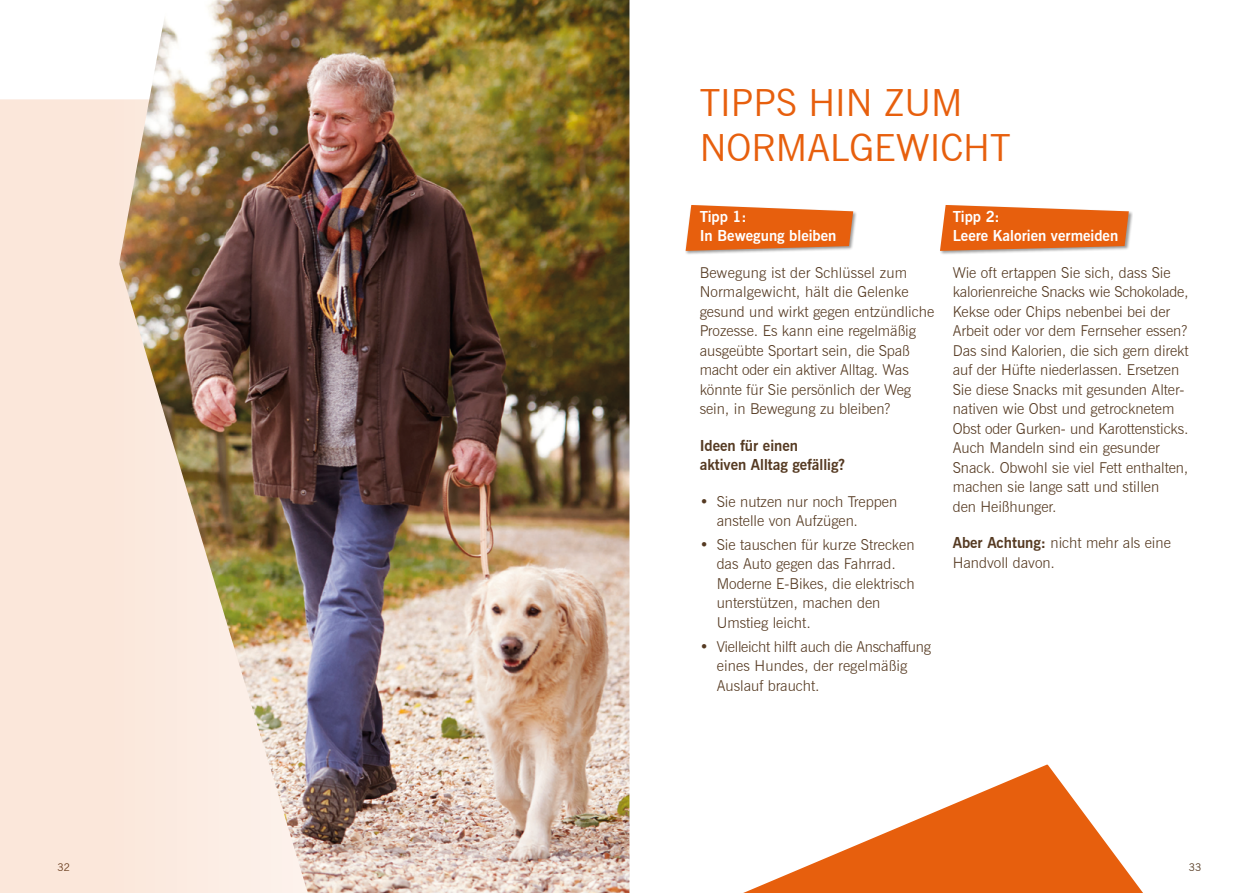
<style>
.page{position:relative;width:1259px;height:893px;background:#fff}
.page>*{position:absolute;margin:0;border:0;box-sizing:border-box;transform-origin:0 0}
.t1{font:37.5px/45px "News Gothic BT";color:#e75f0d}
.t2{font:300 15px/19.5px "News Gothic BT";color:#553a22}
.t3{font:700 15px/19.5px "News Gothic BT";color:#fff}
.t4{font:700 15px/19.5px "News Gothic BT";color:#553a22}
.t5{font:10.5px "News Gothic BT";color:#553a22}
.s1{font-weight:700}
</style>
<div class="page">
<div style="left:0;top:99px;width:546px;height:794px;background:#fbe7da"></div>
<div style="left:685px;top:204px;width:172px;height:51px;background:#000;opacity:.4"></div>
<svg style="left:685px;top:205px;width:168px;height:46px;background:#e6722d"></svg>
<div style="left:939px;top:204px;width:194px;height:51px;background:#000;opacity:.4"></div>
<svg style="left:940px;top:205px;width:188px;height:46px;background:#e6712b"></svg>
<img style="left:119px;top:0;width:510px;height:893px">
<svg style="left:743px;top:764px;width:400px;height:129px"></svg>
<h1 class="t1" style="left:699px;top:80px;width:312px">TIPPS HIN ZUM<br>NORMALGEWICHT</h1>
<p class="t3" style="left:699px;top:206px;width:138px">Tipp 1:<br>In Bewegung bleiben</p>
<p class="t2" style="left:699px;top:262px;width:236px">Bewegung ist der Schlüssel zum Normalgewicht, hält die Gelenke gesund und wirkt gegen entzündliche Prozesse. Es kann eine regelmäßig ausgeübte Sportart sein, die Spaß macht oder ein aktiver Alltag. Was könnte für Sie persönlich der Weg sein, in Bewegung zu bleiben?</p>
<p class="t4" style="left:699px;top:435px;width:147px">Ideen für einen aktiven Alltag gefällig?</p>
<p class="t2" style="left:716px;top:491px;width:182px;text-indent:-17px">• Sie nutzen nur noch Treppen anstelle von Aufzügen.</p>
<p class="t2" style="left:716px;top:535px;width:200px;text-indent:-17px">• Sie tauschen für kurze Strecken das Auto gegen das Fahrrad.<br>Moderne E-Bikes, die elektrisch unterstützen, machen den<br>Umstieg leicht.</p>
<p class="t2" style="left:716px;top:636px;width:216px;text-indent:-17px">• Vielleicht hilft auch die Anschaffung eines Hundes, der regelmäßig<br>Auslauf braucht.</p>
<p class="t3" style="left:952px;top:206px;width:167px">Tipp 2:<br>Leere Kalorien vermeiden</p>
<p class="t2" style="left:952px;top:262px;width:237px">Wie oft ertappen Sie sich, dass Sie kalorienreiche Snacks wie Schokolade, Kekse oder Chips nebenbei bei der Arbeit oder vor dem Fernseher essen?<br>Das sind Kalorien, die sich gern direkt auf der Hüfte niederlassen. Ersetzen Sie diese Snacks mit gesunden Alter&shy;nativen wie Obst und getrocknetem Obst oder Gurken- und Karottensticks.<br>Auch Mandeln sind ein gesunder Snack. Obwohl sie viel Fett enthalten, machen sie lange satt und stillen<br>den Heißhunger.</p>
<p class="t2" style="left:952px;top:533px;width:220px"><span class="s1">Aber Achtung:</span> nicht mehr als eine<br>Handvoll davon.</p>
<p class="t5" style="left:58px;top:861px;width:14px">32</p>
<p class="t5" style="left:1188px;top:861px;width:14px">33</p>
</div>
